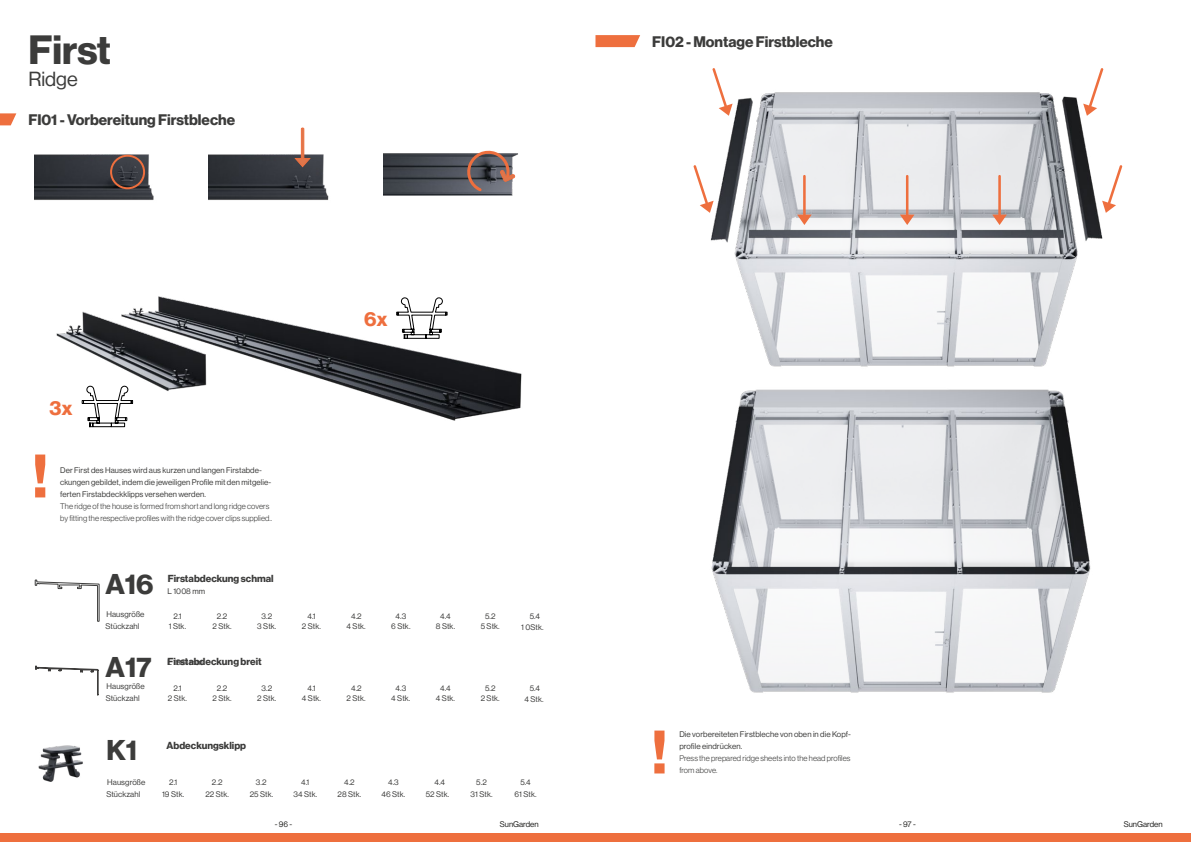
<style>
.page{position:relative;width:1191px;height:842px;background:#fff}
.page>*{position:absolute;margin:0;border:0;box-sizing:border-box;transform-origin:0 0}
.t1{font:700 60px "Neue Haas Display";color:#ee6f3e}
.t2{font:700 40px "Neue Haas Display";color:#3c3c3b}
.t3{font:700 28px "Neue Haas Display";color:#3c3c3b}
.t4{font:20px "Neue Haas Display";color:#3c3c3b}
.t5{font:700 20px "Neue Haas Display";color:#ee6f3e}
.t6{font:700 15px "Neue Haas Display";color:#3c3c3b}
.t7{font:700 10px "Neue Haas Display";color:#3c3c3b}
.t8{font:8px/12.2px "Neue Haas Display";letter-spacing:.01em;color:#3c3c3b;text-align:center}
.t9{font:300 8px/12px "Neue Haas Display";letter-spacing:.01em;color:#3c3c3b}
.t10{font:8px "Neue Haas Display";color:#1d1d1b}
</style>
<div class="page">
<div style="left:0;top:834px;width:1191px;height:8px;background:#ee6f3e"></div>
<img style="left:56px;top:296px;width:466px;height:132px">
<img style="left:384px;top:153px;width:134px;height:43px">
<img style="left:34px;top:153px;width:350px;height:47px">
<svg style="left:82px;top:386px;width:51px;height:41px"></svg>
<svg style="left:396px;top:297px;width:51px;height:42px"></svg>
<div style="left:110px;top:155px;width:35px;height:34px;border:2px solid #ee6f3e;border-radius:50%"></div>
<svg style="left:293px;top:127px;width:19px;height:41px"></svg>
<svg style="left:466px;top:150px;width:50px;height:44px;background:#837270"></svg>
<svg style="left:35px;top:579px;width:65px;height:43px"></svg>
<svg style="left:35px;top:666px;width:64px;height:29px"></svg>
<img style="left:38px;top:745px;width:45px;height:37px">
<svg style="left:595px;top:35px;width:45px;height:12px"></svg>
<img style="left:710px;top:69px;width:413px;height:296px">
<img style="left:711px;top:365px;width:380px;height:328px">
<svg style="left:712px;top:68px;width:20px;height:48px"></svg>
<svg style="left:693px;top:165px;width:20px;height:48px"></svg>
<svg style="left:1083px;top:68px;width:20px;height:48px"></svg>
<svg style="left:1102px;top:165px;width:20px;height:48px"></svg>
<svg style="left:797px;top:175px;width:14px;height:50px"></svg>
<svg style="left:900px;top:175px;width:14px;height:50px"></svg>
<svg style="left:992px;top:175px;width:15px;height:50px"></svg>
<svg style="left:0;top:113px;width:16px;height:12px"></svg>
<h2 class="t2" style="left:28px;top:26px;width:84px">First</h2>
<h3 class="t4" style="left:28px;top:68px;width:51px">Ridge</h3>
<h3 class="t6" style="left:28px;top:111px;width:208px">FI01 - Vorbereitung Firstbleche</h3>
<h3 class="t6" style="left:652px;top:33px;width:182px">FI02 - Montage Firstbleche</h3>
<h3 class="t5" style="left:364px;top:307px;width:25px">6x</h3>
<h3 class="t5" style="left:50px;top:396px;width:25px">3x</h3>
<h1 class="t1" style="left:32px;top:441px;width:17px">!</h1>
<p class="t8" style="left:60px;top:465px;width:212px;text-align:left">Der First des Hauses wird aus kurzen und langen Firstabde&shy;ckungen gebildet, indem die jeweiligen Profile mit den mitgelie&shy;ferten Firstabdeckklipps versehen werden.</p>
<p class="t9" style="left:60px;top:501px;width:213px">The ridge of the house is formed from short and long ridge covers by fitting the respective profiles with the ridge cover clips supplied..</p>
<h3 class="t3" style="left:105px;top:568px;width:50px">A16</h3>
<p class="t7" style="left:168px;top:573px;width:107px">Firstabdeckung schmal</p>
<p class="t8" style="left:168px;top:585px;width:39px">L 1008 mm</p>
<p class="t8" style="left:106px;top:609px;width:40px">Hausgröße</p>
<p class="t8" style="left:173px;top:610px;width:10px">2.1</p>
<p class="t8" style="left:217px;top:610px;width:12px">2.2</p>
<p class="t8" style="left:261px;top:610px;width:12px">3.2</p>
<p class="t8" style="left:307px;top:610px;width:10px">4.1</p>
<p class="t8" style="left:351px;top:610px;width:12px">4.2</p>
<p class="t8" style="left:395px;top:610px;width:12px">4.3</p>
<p class="t8" style="left:440px;top:610px;width:12px">4.4</p>
<p class="t8" style="left:485px;top:610px;width:12px">5.2</p>
<p class="t8" style="left:530px;top:610px;width:12px">5.4</p>
<p class="t8" style="left:106px;top:621px;width:35px">Stückzahl</p>
<p class="t8" style="left:169px;top:621px;width:19px">1 Stk.</p>
<p class="t8" style="left:213px;top:621px;width:21px">2 Stk.</p>
<p class="t8" style="left:257px;top:621px;width:21px">3 Stk.</p>
<p class="t8" style="left:302px;top:621px;width:21px">2 Stk.</p>
<p class="t8" style="left:346px;top:621px;width:21px">4 Stk.</p>
<p class="t8" style="left:391px;top:621px;width:21px">6 Stk.</p>
<p class="t8" style="left:436px;top:621px;width:21px">8 Stk.</p>
<p class="t8" style="left:481px;top:621px;width:21px">5 Stk.</p>
<p class="t8" style="left:521px;top:621px;width:24px">1 0Stk.</p>
<h3 class="t3" style="left:105px;top:651px;width:48px">A17</h3>
<p class="t7" style="left:168px;top:656px;width:96px">Firstabdeckung breit</p>
<p class="t8" style="left:168px;top:657px;width:37px">L 1961 mm</p>
<p class="t8" style="left:107px;top:681px;width:40px">Hausgröße</p>
<p class="t8" style="left:173px;top:682px;width:10px">2.1</p>
<p class="t8" style="left:217px;top:682px;width:12px">2.2</p>
<p class="t8" style="left:261px;top:682px;width:12px">3.2</p>
<p class="t8" style="left:307px;top:682px;width:10px">4.1</p>
<p class="t8" style="left:351px;top:682px;width:12px">4.2</p>
<p class="t8" style="left:395px;top:682px;width:12px">4.3</p>
<p class="t8" style="left:440px;top:682px;width:12px">4.4</p>
<p class="t8" style="left:485px;top:682px;width:12px">5.2</p>
<p class="t8" style="left:530px;top:682px;width:12px">5.4</p>
<p class="t8" style="left:106px;top:693px;width:35px">Stückzahl</p>
<p class="t8" style="left:168px;top:693px;width:21px">2 Stk.</p>
<p class="t8" style="left:213px;top:693px;width:21px">2 Stk.</p>
<p class="t8" style="left:257px;top:693px;width:21px">2 Stk.</p>
<p class="t8" style="left:302px;top:693px;width:21px">4 Stk.</p>
<p class="t8" style="left:347px;top:693px;width:21px">2 Stk.</p>
<p class="t8" style="left:391px;top:693px;width:21px">4 Stk.</p>
<p class="t8" style="left:436px;top:693px;width:21px">4 Stk.</p>
<p class="t8" style="left:481px;top:693px;width:21px">2 Stk.</p>
<p class="t8" style="left:524px;top:693px;width:21px">4 Stk.</p>
<h3 class="t3" style="left:106px;top:734px;width:32px">K1</h3>
<p class="t7" style="left:167px;top:740px;width:81px">Abdeckungsklipp</p>
<p class="t8" style="left:106px;top:777px;width:40px;text-align:left">Hausgröße<br>Stückzahl</p>
<p class="t8" style="left:337px;top:776px;width:25px">4.2<br>28 Stk.</p>
<p class="t8" style="left:250px;top:776px;width:25px">3.2<br>25 Stk.</p>
<p class="t8" style="left:388px;top:776px;width:12px">4.3</p>
<p class="t8" style="left:162px;top:776px;width:24px">2.1<br>19 Stk.</p>
<p class="t8" style="left:381px;top:788px;width:25px">46 Stk.</p>
<p class="t8" style="left:205px;top:776px;width:25px">2.2<br>22 Stk.</p>
<p class="t8" style="left:293px;top:776px;width:25px">4.1<br>34 Stk.</p>
<p class="t8" style="left:434px;top:776px;width:12px">4.4</p>
<p class="t8" style="left:426px;top:788px;width:25px">52 Stk.</p>
<p class="t8" style="left:476px;top:776px;width:12px">5.2</p>
<p class="t8" style="left:470px;top:788px;width:24px">31 Stk.</p>
<p class="t8" style="left:520px;top:776px;width:12px">5.4</p>
<p class="t8" style="left:514px;top:788px;width:24px">61 Stk.</p>
<h1 class="t1" style="left:651px;top:717px;width:17px">!</h1>
<p class="t8" style="left:679px;top:729px;width:173px;text-align:left">Die vorbereiteten Firstbleche von oben in die Kopf&shy;profile eindrücken.</p>
<p class="t9" style="left:679px;top:753px;width:173px">Press the prepared ridge sheets into the head profiles from above.</p>
<p class="t10" style="left:275px;top:819px;width:19px">- 96 -</p>
<p class="t10" style="left:500px;top:820px;width:40px">SunGarden</p>
<p class="t10" style="left:899px;top:819px;width:18px">- 97 -</p>
<p class="t10" style="left:1123px;top:820px;width:40px">SunGarden</p>
</div>
